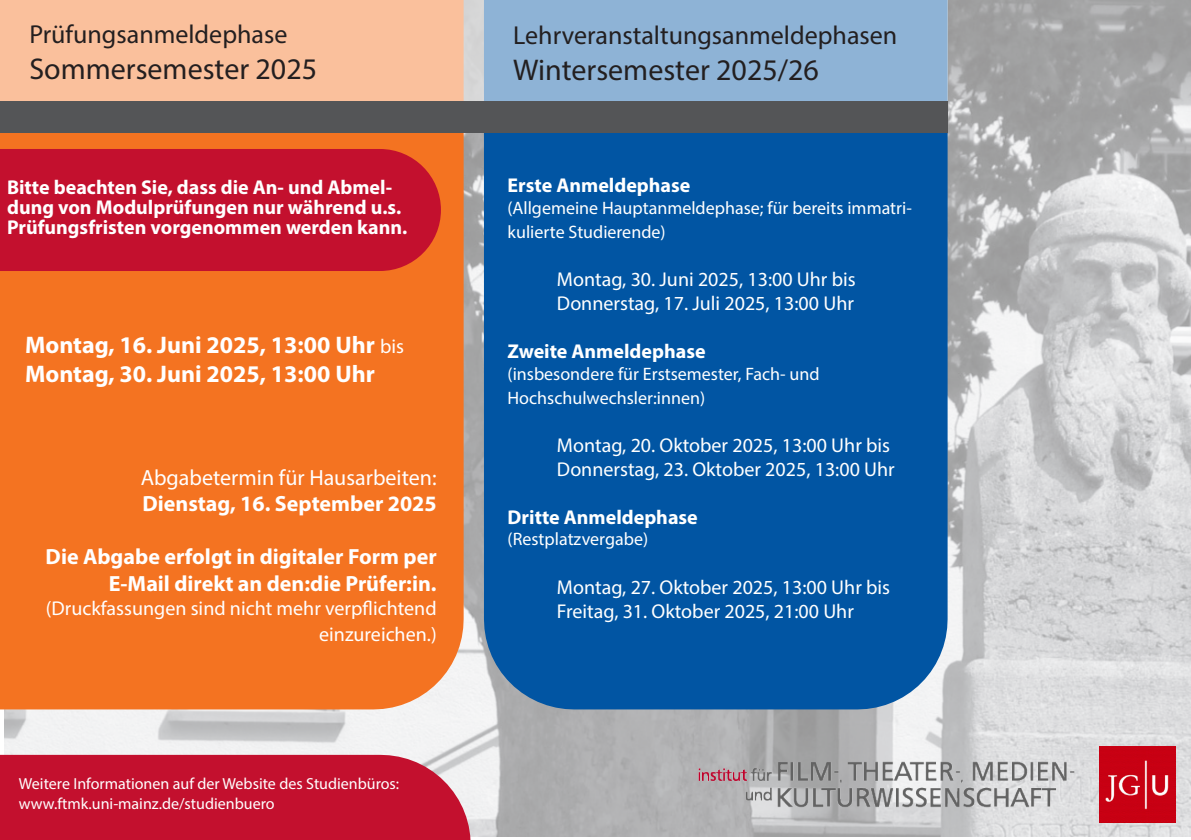
<style>
.page{position:relative;width:1191px;height:840px;background:#fff}
.page>*{position:absolute;margin:0;border:0;box-sizing:border-box;transform-origin:0 0}
.t1{font:30px "Myriad Pro";color:#231f20}
.t2{font:26px "Myriad Pro";color:#231f20}
.t3{font:700 24px/28.8px "Myriad Pro";color:#fff}
.t4{font:700 22px/26.4px "Myriad Pro";color:#fff;text-align:right}
.t5{font:22px "Myriad Pro";color:#fff}
.t6{font:20px/24px "Myriad Pro";color:#fff}
.t7{font:700 20px/20px "Myriad Pro";color:#fff}
.t8{font:18px/24px "Myriad Pro";color:#fff}
.t9{font:16px/19.2px "Myriad Pro";color:#fff}
.s1{font-weight:400;font-size:20px}
</style>
<div class="page">
<img style="left:4px;top:0;width:1187px;height:835px">
<div style="left:0;top:132px;width:463px;height:577px;background:#f47321"></div>
<div style="left:484px;top:132px;width:463px;height:577px;background:#0155a3"></div>
<svg style="left:0;top:0;width:947px;height:101px;background:#c4bab9"></svg>
<div style="left:0;top:101px;width:947px;height:31px;background:#545557"></div>
<div style="left:0;top:149px;width:441px;height:122px;background:#c3102e"></div>
<img style="left:523px;top:745px;width:652px;height:77px">
<div style="left:0;top:754px;width:471px;height:85px;background:#c3102e"></div>
<h2 class="t2" style="left:29px;top:19px;width:259px">Prüfungsanmeldephase</h2>
<h1 class="t1" style="left:29px;top:51px;width:289px">Sommersemester 2025</h1>
<p class="t7" style="left:7px;top:176px;width:402px">Bitte beachten Sie, dass die An- und Abmel&shy;dung von Modulprüfungen nur während u.s.<br>Prüfungsfristen vorgenommen werden kann.</p>
<p class="t3" style="left:25px;top:329px;width:380px">Montag, 16. Juni 2025, 13:00 Uhr <span class="s1">bis<br></span>Montag, 30. Juni 2025, 13:00 Uhr</p>
<p class="t5" style="left:141px;top:463px;width:297px">Abgabetermin für Hausarbeiten:</p>
<p class="t4" style="left:142px;top:489px;width:296px">Dienstag, 16. September 2025</p>
<p class="t4" style="left:46px;top:542px;width:392px">Die Abgabe erfolgt in digitaler Form per<br>E-Mail direkt an den:die Prüfer:in.</p>
<p class="t6" style="left:46px;top:594px;width:392px;line-height:26.4px;text-align:right">(Druckfassungen sind nicht mehr verpflichtend einzureichen.)</p>
<p class="t9" style="left:19px;top:773px;width:382px">Weitere Informationen auf der Website des Studienbüros: www.ftmk.uni-mainz.de/studienbuero</p>
<h2 class="t2" style="left:513px;top:19px;width:385px">Lehrveranstaltungsanmeldephasen</h2>
<h1 class="t1" style="left:513px;top:51px;width:307px">Wintersemester 2025/26</h1>
<p class="t7" style="left:507px;top:175px;width:184px">Erste Anmeldephase</p>
<p class="t8" style="left:507px;top:195px;width:406px">(Allgemeine Hauptanmeldephase; für bereits immatri&shy;kulierte Studierende)</p>
<p class="t6" style="left:557px;top:267px;width:300px">Montag, 30. Juni 2025, 13:00 Uhr bis<br>Donnerstag, 17. Juli 2025, 13:00 Uhr</p>
<p class="t7" style="left:507px;top:340px;width:199px">Zweite Anmeldephase</p>
<p class="t8" style="left:507px;top:361px;width:313px">(insbesondere für Erstsemester, Fach- und<br>Hochschulwechsler:innen)</p>
<p class="t6" style="left:557px;top:432px;width:339px">Montag, 20. Oktober 2025, 13:00 Uhr bis<br>Donnerstag, 23. Oktober 2025, 13:00 Uhr</p>
<p class="t7" style="left:507px;top:506px;width:192px">Dritte Anmeldephase</p>
<p class="t8" style="left:507px;top:527px;width:142px">(Restplatzvergabe)</p>
<p class="t6" style="left:557px;top:574px;width:335px">Montag, 27. Oktober 2025, 13:00 Uhr bis<br>Freitag, 31. Oktober 2025, 21:00 Uhr</p>
</div>
